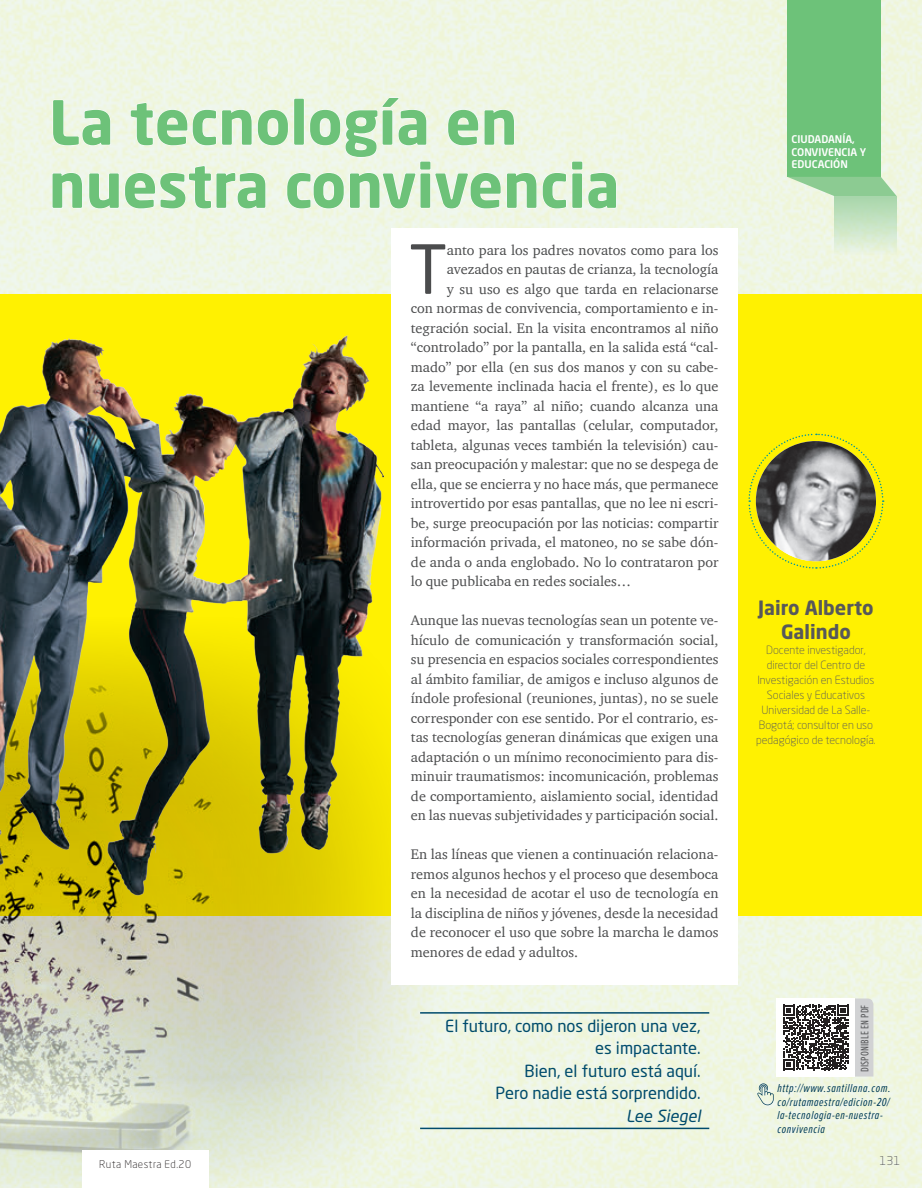
<style>
.page{position:relative;width:922px;height:1188px;background:#eff6e3}
.page>*{position:absolute;margin:0;border:0;box-sizing:border-box;transform-origin:0 0}
.t1{font:66.75px "Neo Sans Pro";color:#4b4c4d}
.t2{font:700 60px/63.2px "Neo Sans Pro";color:#6dc279}
.t3{font:700 19.5px/24px "Neo Sans Pro";color:#57585a;text-align:center}
.t4{font:16.5px/22.5px "Neo Sans Pro";color:#004b6c;text-align:right}
.t5{font:italic 16.5px "Neo Sans Pro";color:#004b6c}
.t6{font:14.25px/19.5px "Charter ITC";color:#4b4c4d;text-align:justify}
.t7{font:italic 12px/13.5px "Proxima Nova Ex Cn";letter-spacing:.05em;color:#003b57}
.t8{font:300 12px "Neo Sans Pro";color:#57585a}
.t9{font:300 11.25px/15px "Neo Sans Pro";color:#57585a;text-align:center}
.t10{font:11.25px "Proxima Nova Ex Cn";letter-spacing:.01em;color:#57585a}
.t11{font:500 10.5px/12.6px "Neo Sans Pro";color:#fff}
.t12{font:300 10.5px "Neo Sans Pro";letter-spacing:.04em;color:#231f20}
</style>
<div class="page">
<div style="left:0;top:294px;width:922px;height:622px;background:#fff101"></div>
<img style="left:0;top:984px;width:462px;height:204px">
<img style="left:0;top:335px;width:435px;height:653px">
<div style="left:391px;top:228px;width:347px;height:756px;background:#fff"></div>
<svg style="left:855px;top:998px;width:18px;height:78px"></svg>
<svg style="left:757px;top:1083px;width:17px;height:22px"></svg>
<div style="left:777px;top:998px;width:78px;height:78px;background:#fff"></div>
<svg style="left:783px;top:1005px;width:65px;height:65px"></svg>
<svg style="left:52px;top:97px;width:565px;height:112px"></svg>
<svg style="left:748px;top:433px;width:136px;height:136px"></svg>
<img style="left:756px;top:441px;width:120px;height:120px;border-radius:60px">
<hr style="left:420px;top:1012px;width:289px;height:1px;background:#004b6c">
<hr style="left:420px;top:1127px;width:289px;height:2px;background:#004b6c">
<div style="left:82px;top:1151px;width:126px;height:37px;background:#fff"></div>
<div style="left:787px;top:0;width:94px;height:176px;background:#6dc279"></div>
<div style="left:787px;top:127px;width:94px;height:50px;background:#6dc279"></div>
<svg style="left:788px;top:177px;width:109px;height:19px"></svg>
<div style="left:834px;top:196px;width:63px;height:59px;background:linear-gradient(to bottom,#a7d5aa,#edf5e2)"></div>
<h2 class="t2" style="left:49px;top:89px;width:572px">La tecnología en nuestra convivencia</h2>
<h1 class="t1" style="left:409px;top:228px;width:40px">T</h1>
<p class="t6" style="left:447px;top:240px;width:273px">anto para los padres novatos como para los</p>
<p class="t6" style="left:447px;top:259px;width:273px">avezados en pautas de crianza, la tecnología</p>
<p class="t6" style="left:447px;top:279px;width:273px">y su uso es algo que tarda en relacionarse</p>
<p class="t6" style="left:411px;top:298px;width:309px">con normas de convivencia, comportamiento e in-</p>
<p class="t6" style="left:411px;top:318px;width:309px">tegración social. En la visita encontramos al niño</p>
<p class="t6" style="left:411px;top:337px;width:309px">“controlado” por la pantalla, en la salida está “cal-</p>
<p class="t6" style="left:411px;top:357px;width:309px">mado” por ella (en sus dos manos y con su cabe-</p>
<p class="t6" style="left:411px;top:376px;width:309px">za levemente inclinada hacia el frente), es lo que</p>
<p class="t6" style="left:411px;top:396px;width:309px">mantiene “a raya” al niño; cuando alcanza una</p>
<p class="t6" style="left:411px;top:415px;width:309px">edad mayor, las pantallas (celular, computador,</p>
<p class="t6" style="left:411px;top:435px;width:309px">tableta, algunas veces también la televisión) cau-</p>
<p class="t6" style="left:411px;top:454px;width:309px">san preocupación y malestar: que no se despega de</p>
<p class="t6" style="left:411px;top:474px;width:309px">ella, que se encierra y no hace más, que permanece</p>
<p class="t6" style="left:411px;top:493px;width:309px">introvertido por esas pantallas, que no lee ni escri-</p>
<p class="t6" style="left:411px;top:513px;width:309px">be, surge preocupación por las noticias: compartir</p>
<p class="t6" style="left:411px;top:532px;width:309px">información privada, el matoneo, no se sabe dón-</p>
<p class="t6" style="left:411px;top:552px;width:309px">de anda o anda englobado. No lo contrataron por</p>
<p class="t6" style="left:411px;top:571px;width:222px">lo que publicaba en redes sociales…</p>
<p class="t6" style="left:411px;top:610px;width:309px">Aunque las nuevas tecnologías sean un potente ve&shy;hículo de comunicación y transformación social, su presencia en espacios sociales correspondientes al ámbito familiar, de amigos e incluso algunos de índole profesional (reuniones, juntas), no se suele corresponder con ese sentido. Por el contrario, es&shy;tas tecnologías generan dinámicas que exigen una adaptación o un mínimo reconocimiento para dis&shy;minuir traumatismos: incomunicación, problemas de comportamiento, aislamiento social, identidad en las nuevas subjetividades y participación social.</p>
<p class="t6" style="left:411px;top:844px;width:309px">En las líneas que vienen a continuación relaciona&shy;remos algunos hechos y el proceso que desemboca en la necesidad de acotar el uso de tecnología en la disciplina de niños y jóvenes, desde la necesidad de reconocer el uso que sobre la marcha le damos menores de edad y adultos.</p>
<p class="t4" style="left:445px;top:1014px;width:257px">El futuro, como nos dijeron una vez, es impactante.<br>Bien, el futuro está aquí.<br>Pero nadie está sorprendido.</p>
<p class="t5" style="left:626px;top:1105px;width:76px">Lee Siegel</p>
<p class="t11" style="left:791px;top:133px;width:76px">CIUDADANÍA,<br>CONVIVENCIA Y<br>EDUCACIÓN</p>
<h3 class="t3" style="left:758px;top:595px;width:117px">Jairo Alberto<br>Galindo</h3>
<p class="t9" style="left:756px;top:642px;width:121px">Docente investigador, director del Centro de<br>Investigación en Estudios<br>Sociales y Educativos<br>Universidad de La Salle-<br>Bogotá; consultor en uso pedagógico de tecnología.</p>
<p class="t10" style="left:858px;top:1072px;width:69px;rotate:-90deg">DISPONIBLE EN PDF</p>
<p class="t7" style="left:777px;top:1081px;width:115px">http://www.santillana.com. co/rutamaestra/edicion-20/ la-tecnologia-en-nuestra&shy;convivencia</p>
<p class="t12" style="left:99px;top:1157px;width:94px">Ruta Maestra Ed.20</p>
<p class="t8" style="left:879px;top:1153px;width:22px">131</p>
</div>
